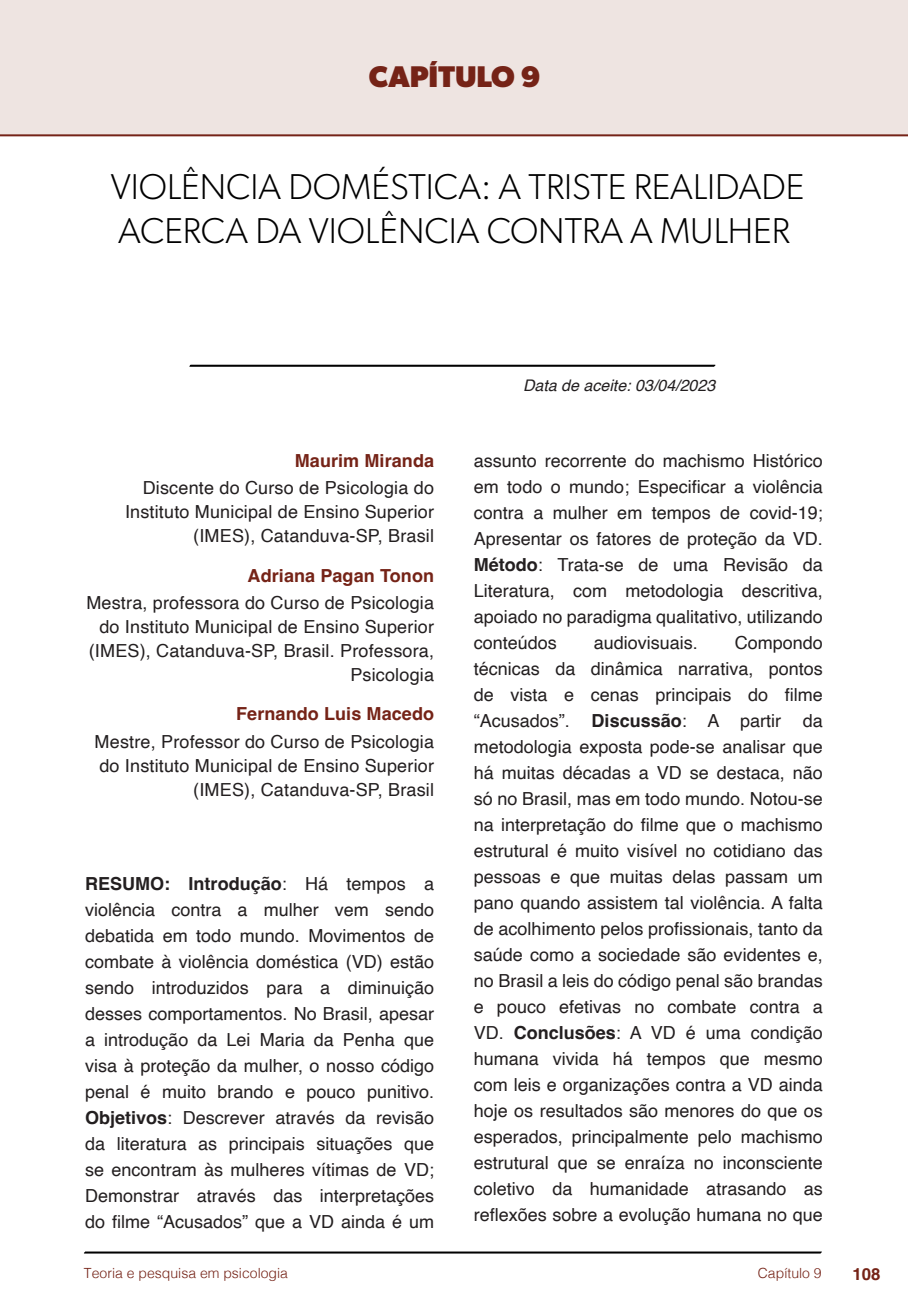
<style>
.page{position:relative;width:908px;height:1304px;background:#fff}
.page>*{position:absolute;margin:0;border:0;box-sizing:border-box;transform-origin:0 0}
.t1{font:300 36px/44px "Gibson";color:#000}
.t2{font:700 30px "Gibson";color:#752317}
.t3{font:18px/26px "Helvetica";letter-spacing:.01em;color:#231f20;text-align:right}
.t4{font:700 18px "Helvetica";letter-spacing:.005em;color:#752317}
.t5{font:700 16.8px "Helvetica";color:#752317}
.t6{font:italic 16px "Helvetica";color:#231f20}
.t7{font:300 14px "Helvetica";color:#752317}
.s1{font-weight:700}
</style>
<div class="page">
<svg style="left:84px;top:1251px;width:737px;height:3px;background:#515151"></svg>
<svg style="left:189px;top:364px;width:526px;height:3px;background:#4f4f4f"></svg>
<div style="left:0;top:0;width:907px;height:136px;background:#eee4e1"></div>
<div style="left:44px;top:72px;width:68px;height:61px;background:#eee4e1"></div>
<h2 class="t2" style="left:369px;top:58px;width:173px">CAPÍTULO 9</h2>
<h1 class="t1" style="left:111px;top:164px;width:695px">VIOLÊNCIA DOMÉSTICA: A TRISTE REALIDADE<br>ACERCA DA VIOLÊNCIA CONTRA A MULHER</h1>
<p class="t4" style="left:295px;top:450px;width:141px">Maurim Miranda</p>
<p class="t3" style="left:125px;top:477px;width:310px;line-height:24px">Discente do Curso de Psicologia do<br>Instituto Municipal de Ensino Superior (IMES), Catanduva-SP, Brasil</p>
<p class="t4" style="left:247px;top:564px;width:188px">Adriana Pagan Tonon</p>
<p class="t3" style="left:86px;top:591px;width:349px;line-height:24px">Mestra, professora do Curso de Psicologia do Instituto Municipal de Ensino Superior (IMES), Catanduva-SP, Brasil. Professora, Psicologia</p>
<p class="t4" style="left:236px;top:703px;width:199px">Fernando Luis Macedo</p>
<p class="t3" style="left:95px;top:730px;width:341px;line-height:24px">Mestre, Professor do Curso de Psicologia do Instituto Municipal de Ensino Superior (IMES), Catanduva-SP, Brasil</p>
<p class="t3" style="left:85px;top:871px;width:350px;text-align:justify"><span class="s1">RESUMO: Introdução</span>: Há tempos a violência contra a mulher vem sendo debatida em todo mundo. Movimentos de combate à violência doméstica (VD) estão sendo introduzidos para a diminuição desses comportamentos. No Brasil, apesar a introdução da Lei Maria da Penha que visa à proteção da mulher, o nosso código penal é muito brando e pouco punitivo.<br><span class="s1">Objetivos</span>: Descrever através da revisão da literatura as principais situações que se encontram às mulheres vítimas de VD; Demonstrar através das interpretações do filme “Acusados” que a VD ainda é um</p>
<p class="t6" style="left:523px;top:373px;width:194px">Data de aceite: 03/04/2023</p>
<p class="t3" style="left:473px;top:448px;width:350px;text-align:justify">assunto recorrente do machismo Histórico em todo o mundo; Especificar a violência contra a mulher em tempos de covid-19; Apresentar os fatores de proteção da VD.<br><span class="s1">Método</span>: Trata-se de uma Revisão da Literatura, com metodologia descritiva, apoiado no paradigma qualitativo, utilizando conteúdos</p>
<p class="t3" style="left:473px;top:630px;width:350px;text-align:justify;text-indent:261px">Compondo técnicas da dinâmica narrativa, pontos de vista e cenas principais do filme “Acusados”. <span class="s1">Discussão</span>: A partir da metodologia exposta pode-se analisar que há muitas décadas a VD se destaca, não só no Brasil, mas em todo mundo. Notou-se na interpretação do filme que o machismo estrutural é muito visível no cotidiano das pessoas e que muitas delas passam um pano quando assistem tal violência. A falta de acolhimento pelos profissionais, tanto da saúde como a sociedade são evidentes e, no Brasil a leis do código penal são brandas e pouco efetivas no combate contra a VD. <span class="s1">Conclusões</span>: A VD é uma condição humana vivida há tempos que mesmo com leis e organizações contra a VD ainda hoje os resultados são menores do que os esperados, principalmente pelo machismo estrutural que se enraíza no inconsciente coletivo da humanidade atrasando as reflexões sobre a evolução humana no que</p>
<p class="t3" style="left:593px;top:630px;width:106px">audiovisuais.</p>
<p class="t7" style="left:84px;top:1261px;width:205px">Teoria e pesquisa em psicologia</p>
<p class="t7" style="left:757px;top:1261px;width:65px">Capítulo 9</p>
<p class="t5" style="left:851px;top:1264px;width:30px">108</p>
</div>
